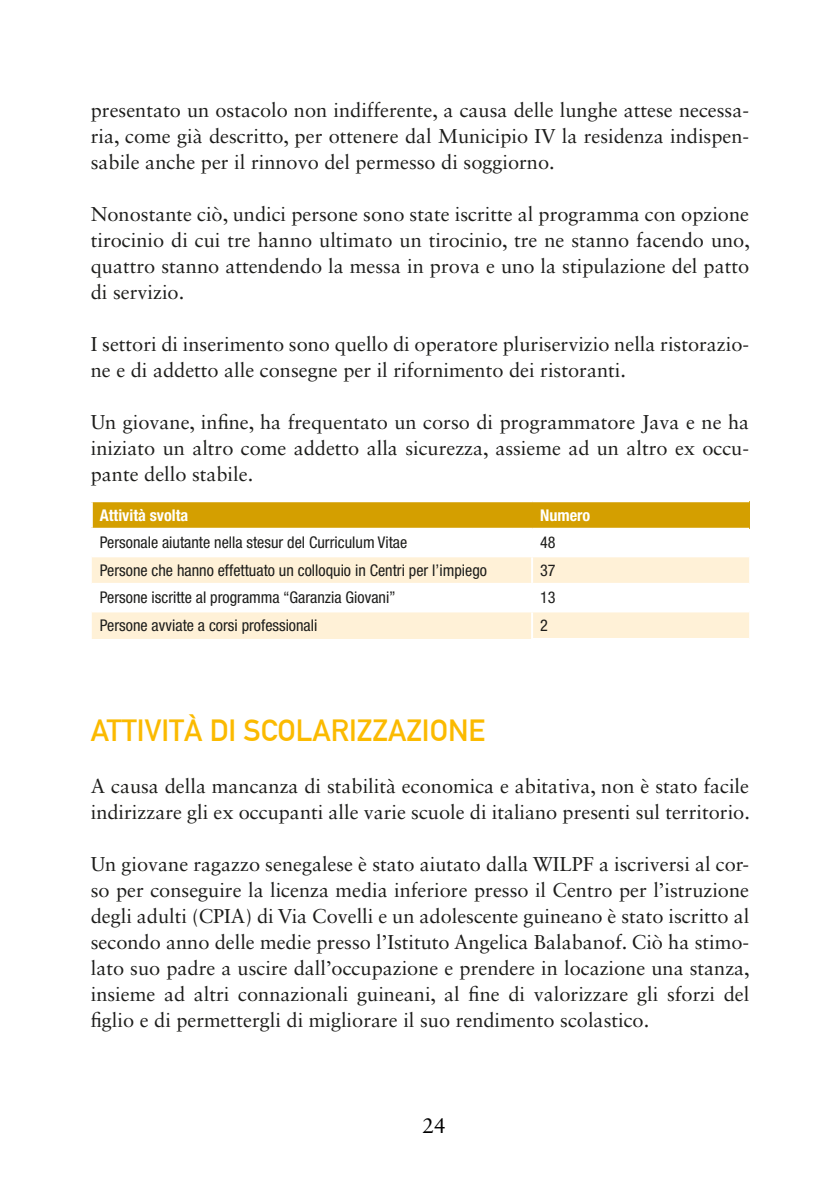
<style>
.page{position:relative;width:840px;height:1191px;background:#fff}
.page>*{position:absolute;margin:0;border:0;box-sizing:border-box;transform-origin:0 0}
.t1{font:700 30px "DIN Alternate";color:#fbba00}
.t2{font:21px "Sabon LT Std";color:#000}
.t3{font:20px/26px "Sabon LT Std";color:#1d1d1b;text-align:justify}
.t4{font:condensed 16.2px "Helvetica Neue LT Std";color:#1d1d1b}
.t5{font:700 condensed 16.2px "Helvetica Neue LT Std";color:#fff}
</style>
<div class="page">
<div style="left:92px;top:501px;width:439px;height:28px;background:#d49f00"></div>
<div style="left:531px;top:501px;width:217px;height:28px;background:#d49f00"></div>
<svg style="left:92px;top:557px;width:656px;height:82px;fill:#fff1d7"></svg>
<hr style="left:530px;top:557px;width:2px;height:26px;background:#fff">
<hr style="left:92px;top:583px;width:439px;height:2px;background:#fff">
<hr style="left:530px;top:585px;width:2px;height:25px;background:#fff">
<hr style="left:92px;top:610px;width:439px;height:2px;background:#fff">
<hr style="left:530px;top:612px;width:2px;height:26px;background:#fff">
<hr style="left:91px;top:502px;width:2px;height:26px;background:#fff">
<hr style="left:91px;top:500px;width:440px;height:2px;background:#fff">
<hr style="left:91px;top:528px;width:440px;height:2px;background:#fff">
<hr style="left:531px;top:500px;width:217px;height:2px;background:#fff">
<hr style="left:531px;top:528px;width:217px;height:2px;background:#fff">
<hr style="left:531px;top:583px;width:217px;height:2px;background:#fff">
<hr style="left:531px;top:610px;width:217px;height:2px;background:#fff">
<hr style="left:530px;top:638px;width:218px;height:2px;background:#fff">
<p class="t3" style="left:91px;top:97px;width:659px">presentato un ostacolo non indifferente, a causa delle lunghe attese necessa&shy;ria, come già descritto, per ottenere dal Municipio IV la residenza indispen&shy;sabile anche per il rinnovo del permesso di soggiorno.</p>
<p class="t3" style="left:91px;top:201px;width:660px">Nonostante ciò, undici persone sono state iscritte al programma con opzione tirocinio di cui tre hanno ultimato un tirocinio, tre ne stanno facendo uno, quattro stanno attendendo la messa in prova e uno la stipulazione del patto di servizio.</p>
<p class="t3" style="left:91px;top:331px;width:659px">I settori di inserimento sono quello di operatore pluriservizio nella ristorazio&shy;ne e di addetto alle consegne per il rifornimento dei ristoranti.</p>
<p class="t3" style="left:91px;top:409px;width:659px">Un giovane, infine, ha frequentato un corso di programmatore Java e ne ha iniziato un altro come addetto alla sicurezza, assieme ad un altro ex occu&shy;pante dello stabile.</p>
<p class="t5" style="left:100px;top:505px;width:90px">Attività svolta</p>
<p class="t5" style="left:540px;top:505px;width:52px">Numero</p>
<p class="t4" style="left:100px;top:533px;width:309px">Personale aiutante nella stesur del Curriculum Vitae</p>
<p class="t4" style="left:540px;top:533px;width:17px">48</p>
<p class="t4" style="left:100px;top:561px;width:388px">Persone che hanno effettuato un colloquio in Centri per l’impiego</p>
<p class="t4" style="left:540px;top:561px;width:17px">37</p>
<p class="t4" style="left:100px;top:588px;width:297px">Persone iscritte al programma “Garanzia Giovani”</p>
<p class="t4" style="left:540px;top:588px;width:17px">13</p>
<p class="t4" style="left:100px;top:616px;width:219px">Persone avviate a corsi professionali</p>
<p class="t4" style="left:540px;top:616px;width:9px">2</p>
<h1 class="t1" style="left:91px;top:707px;width:396px">ATTIVITÀ DI SCOLARIZZAZIONE</h1>
<p class="t3" style="left:91px;top:773px;width:660px">A causa della mancanza di stabilità economica e abitativa, non è stato facile indirizzare gli ex occupanti alle varie scuole di italiano presenti sul territorio.</p>
<p class="t3" style="left:91px;top:851px;width:660px">Un giovane ragazzo senegalese è stato aiutato dalla WILPF a iscriversi al cor&shy;so per conseguire la licenza media inferiore presso il Centro per l’istruzione degli adulti (CPIA) di Via Covelli e un adolescente guineano è stato iscritto al secondo anno delle medie presso l’Istituto Angelica Balabanof. Ciò ha stimo&shy;lato suo padre a uscire dall’occupazione e prendere in locazione una stanza, insieme ad altri connazionali guineani, al fine di valorizzare gli sforzi del figlio e di permettergli di migliorare il suo rendimento scolastico.</p>
<p class="t2" style="left:422px;top:1113px;width:25px">24</p>
</div>
